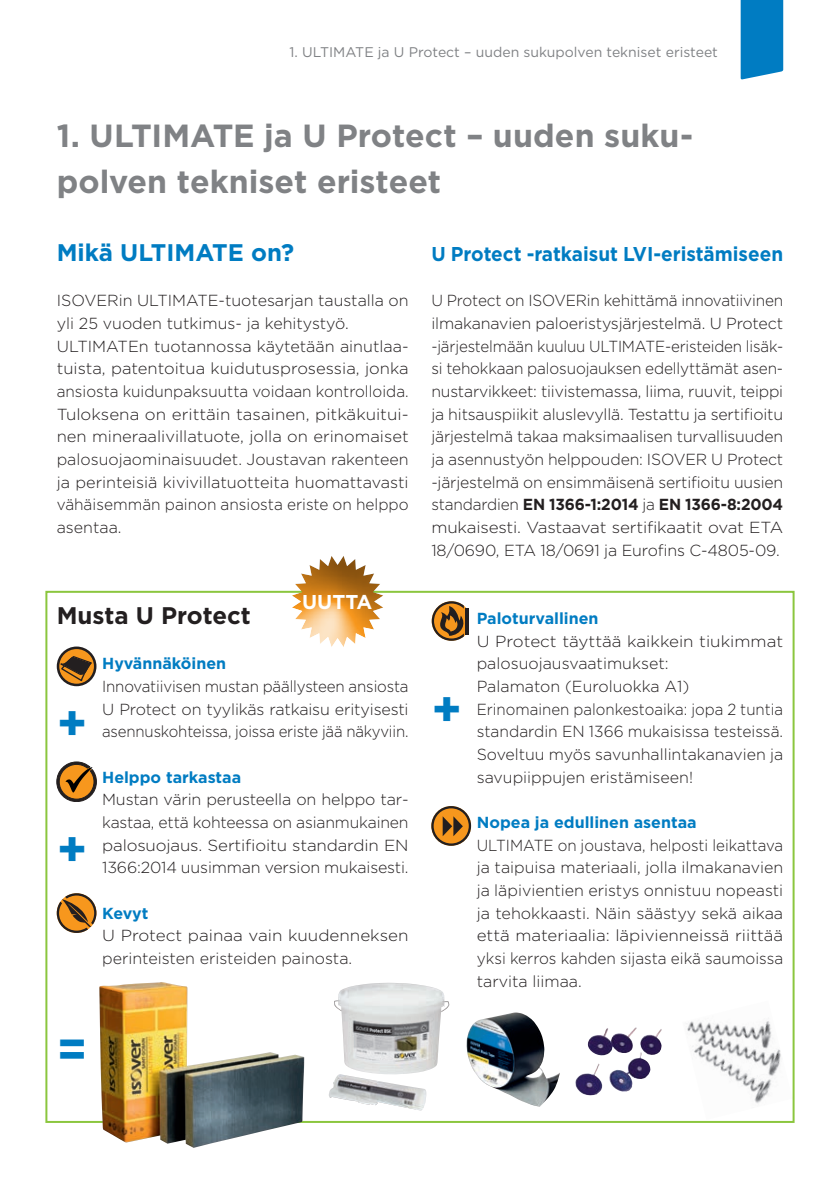
<style>
.page{position:relative;width:840px;height:1191px;background:#fff}
.page>*{position:absolute;margin:0;border:0;box-sizing:border-box;transform-origin:0 0}
.t1{font:700 48px "Gotham";color:#007cc2}
.t2{font:700 32px/45.4px "Gotham";color:#808285}
.t3{font:700 24px "Gotham";color:#007cc2}
.t4{font:700 24px "Gotham";color:#231f20}
.t5{font:700 20px "Gotham";color:#007cc2;scale:.95 1}
.t6{font:700 20px "Gotham";color:#fff}
.t7{font:300 16px/22.6px "Gotham";color:#231f20}
.t8{font:300 16px/22.6px "Gotham";color:#231f20;text-align:justify;scale:.96 1}
.t9{font:300 16px/22.6px "Gotham";color:#231f20;text-align:justify;scale:.94 1}
.t10{font:300 16px/22.6px "Gotham";color:#231f20;scale:1.06 1}
.t11{font:700 16px "Gotham";color:#007cc2}
.t12{font:14px "Gotham";color:#808285}
.s1{font-weight:700}
</style>
<div class="page">
<svg style="left:740px;top:0;width:42px;height:80px;background:#1285c6"></svg>
<svg style="left:58px;top:648px;width:37px;height:37px"></svg>
<div style="left:57px;top:646px;width:39px;height:40px;border:3px solid #231f20;border-radius:50%"></div>
<svg style="left:57px;top:655px;width:36px;height:28px"></svg>
<svg style="left:57px;top:762px;width:39px;height:39px;background:#ae7d40"></svg>
<svg style="left:57px;top:893px;width:39px;height:40px"></svg>
<svg style="left:431px;top:601px;width:37px;height:40px"></svg>
<hr style="left:465px;top:608px;width:4px;height:26px;background:#231f20">
<svg style="left:431px;top:806px;width:40px;height:39px"></svg>
<img style="left:99px;top:982px;width:205px;height:165px">
<img style="left:587px;top:1027px;width:74px;height:28px">
<img style="left:575px;top:1052px;width:75px;height:44px">
<img style="left:334px;top:982px;width:115px;height:92px">
<img style="left:329px;top:1074px;width:97px;height:36px">
<img style="left:686px;top:1021px;width:95px;height:83px">
<img style="left:466px;top:1012px;width:93px;height:94px">
<div style="left:289px;top:600px;width:96px;height:48px;background:#fff;opacity:.75"></div>
<div style="left:289px;top:554px;width:96px;height:84px;background:#231f20;opacity:.75"></div>
<p class="t12" style="left:289px;top:43px;width:429px">1. ULTIMATE ja U Protect – uuden sukupolven tekniset eristeet</p>
<h2 class="t2" style="left:57px;top:113px;width:637px">1. ULTIMATE ja U Protect – uuden suku&shy;polven tekniset eristeet</h2>
<h3 class="t3" style="left:57px;top:236px;width:239px">Mikä ULTIMATE on?</h3>
<p class="t7" style="left:57px;top:289px;width:353px">ISOVERin ULTIMATE-tuotesarjan taustalla on yli 25 vuoden tutkimus- ja kehitystyö.<br>ULTIMATEn tuotannossa käytetään ainutlaa&shy;tuista, patentoitua kuidutusprosessia, jonka ansiosta kuidunpaksuutta voidaan kontrolloida.<br>Tuloksena on erittäin tasainen, pitkäkuitui&shy;nen mineraalivillatuote, jolla on erinomaiset palosuojaominaisuudet. Joustavan rakenteen ja perinteisiä kivivillatuotteita huomattavasti vähäisemmän painon ansiosta eriste on helppo asentaa.</p>
<p class="t6" style="left:302px;top:588px;width:72px">UUTTA</p>
<h3 class="t4" style="left:57px;top:599px;width:195px">Musta U Protect</h3>
<p class="t11" style="left:102px;top:653px;width:125px">Hyvännäköinen</p>
<p class="t9" style="left:102px;top:674px;width:327px">Innovatiivisen mustan päällysteen ansiosta U Protect on tyylikäs ratkaisu erityisesti asennuskohteissa, joissa eriste jää näkyviin.</p>
<p class="t11" style="left:102px;top:766px;width:140px">Helppo tarkastaa</p>
<p class="t7" style="left:102px;top:788px;width:308px;text-align:justify">Mustan värin perusteella on helppo tar&shy;kastaa, että kohteessa on asianmukainen palosuojaus. Sertifioitu standardin EN 1366:2014 uusimman version mukaisesti.</p>
<p class="t11" style="left:102px;top:902px;width:48px">Kevyt</p>
<p class="t10" style="left:102px;top:924px;width:290px">U Protect painaa vain kuudenneksen perinteisten eristeiden painosta.</p>
<h1 class="t1" style="left:57px;top:690px;width:32px">+</h1>
<h1 class="t1" style="left:57px;top:817px;width:32px">+</h1>
<h1 class="t1" style="left:57px;top:1017px;width:32px">=</h1>
<p class="t5" style="left:431px;top:240px;width:371px">U Protect -ratkaisut LVI-eristämiseen</p>
<p class="t8" style="left:431px;top:289px;width:368px">U Protect on ISOVERin kehittämä innovatiivinen ilmakanavien paloeristysjärjestelmä. U Protect -järjestelmään kuuluu ULTIMATE-eristeiden lisäk&shy;si tehokkaan palosuojauksen edellyttämät asen&shy;nustarvikkeet: tiivistemassa, liima, ruuvit, teippi ja hitsauspiikit aluslevyllä. Testattu ja sertifioitu järjestelmä takaa maksimaalisen turvallisuuden ja asennustyön helppouden: ISOVER U Protect -järjestelmä on ensimmäisenä sertifioitu uusien standardien <span class="s1">EN 1366-1:2014</span> ja <span class="s1">EN 1366-8:2004 </span>mukaisesti. Vastaavat sertifikaatit ovat ETA 18/0690, ETA 18/0691 ja Eurofins C-4805-09.</p>
<h1 class="t1" style="left:431px;top:677px;width:32px">+</h1>
<p class="t11" style="left:476px;top:607px;width:123px">Paloturvallinen</p>
<p class="t10" style="left:476px;top:629px;width:290px">U Protect täyttää kaikkein tiukimmat palosuojausvaatimukset:<br>Palamaton (Euroluokka A1)<br>Erinomainen palonkestoaika: jopa 2 tuntia standardin EN 1366 mukaisissa testeissä.<br>Soveltuu myös savunhallintakanavien ja savupiippujen eristämiseen!</p>
<p class="t11" style="left:476px;top:811px;width:221px">Nopea ja edullinen asentaa</p>
<p class="t9" style="left:476px;top:833px;width:327px">ULTIMATE on joustava, helposti leikattava ja taipuisa materiaali, jolla ilmakanavien ja läpivientien eristys onnistuu nopeasti ja tehokkaasti. Näin säästyy sekä aikaa että materiaalia: läpivienneissä riittää yksi kerros kahden sijasta eikä saumoissa tarvita liimaa.</p>
</div>
